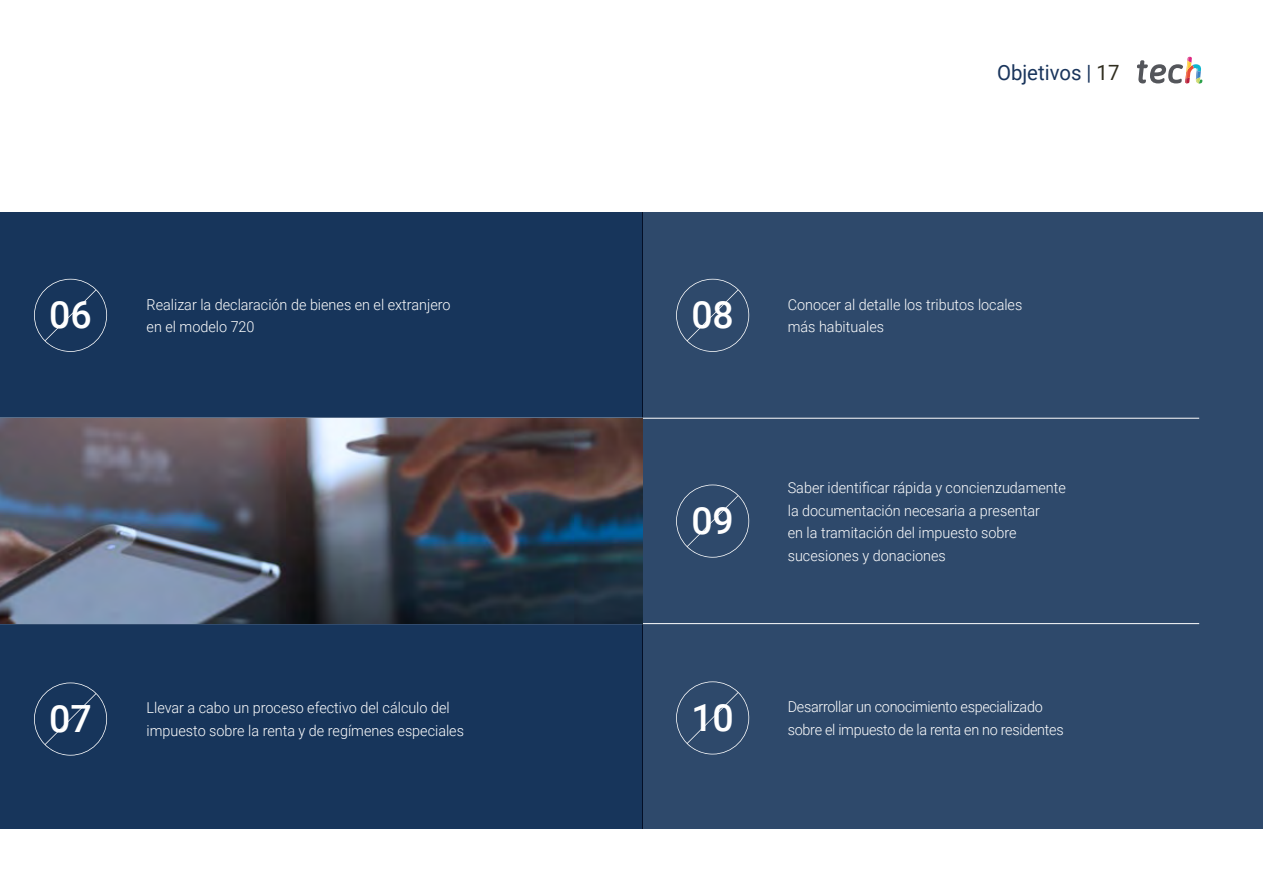
<style>
.page{position:relative;width:1263px;height:893px;background:#fff}
.page>*{position:absolute;margin:0;border:0;box-sizing:border-box;transform-origin:0 0}
.t1{font:500 37.5px "Roboto";color:#fff}
.t2{font:21px "Roboto";color:#1a355c}
.t3{font:300 15px/22.5px "Roboto";color:#fff;scale:.96 1}
.t4{font:300 15px "Roboto";letter-spacing:-.02em;color:#fff;scale:.96 1}
.s1{color:#312e20}
</style>
<div class="page">
<svg style="left:1137px;top:57px;width:65px;height:27px"></svg>
<div style="left:0;top:213px;width:642px;height:616px;background:#17355b"></div>
<div style="left:642px;top:213px;width:621px;height:616px;background:#2e496b"></div>
<svg style="left:34px;top:279px;width:73px;height:73px"></svg>
<svg style="left:34px;top:682px;width:73px;height:74px"></svg>
<svg style="left:676px;top:279px;width:73px;height:73px"></svg>
<svg style="left:676px;top:485px;width:73px;height:73px"></svg>
<svg style="left:676px;top:681px;width:73px;height:73px"></svg>
<hr style="left:0;top:418px;width:1199px;height:1px;background:#fff">
<hr style="left:0;top:623px;width:1199px;height:1px;background:#fff">
<img style="left:0;top:418px;width:642px;height:205px">
<h1 class="t1" style="left:49px;top:288px;width:44px">06</h1>
<p class="t3" style="left:147px;top:293px;width:318px">Realizar la declaración de bienes en el extranjero</p>
<p class="t3" style="left:147px;top:315px;width:114px">en el modelo 720</p>
<h1 class="t1" style="left:49px;top:692px;width:44px">07</h1>
<p class="t3" style="left:147px;top:696px;width:332px">Llevar a cabo un proceso efectivo del cálculo del impuesto sobre la renta y de regímenes especiales</p>
<h2 class="t2" style="left:997px;top:57px;width:124px">Objetivos | <span class="s1">17</span></h2>
<h1 class="t1" style="left:691px;top:288px;width:44px">08</h1>
<p class="t3" style="left:788px;top:293px;width:246px">Conocer al detalle los tributos locales más habituales</p>
<h1 class="t1" style="left:691px;top:494px;width:44px">09</h1>
<h1 class="t1" style="left:691px;top:691px;width:44px">10</h1>
<p class="t3" style="left:788px;top:476px;width:291px">Saber identificar rápida y concienzudamente la documentación necesaria a presentar<br>en la tramitación del impuesto sobre sucesiones y donaciones</p>
<p class="t4" style="left:788px;top:696px;width:267px">Desarrollar un conocimiento especializado</p>
<p class="t4" style="left:788px;top:719px;width:289px">sobre el impuesto de la renta en no residentes</p>
</div>
